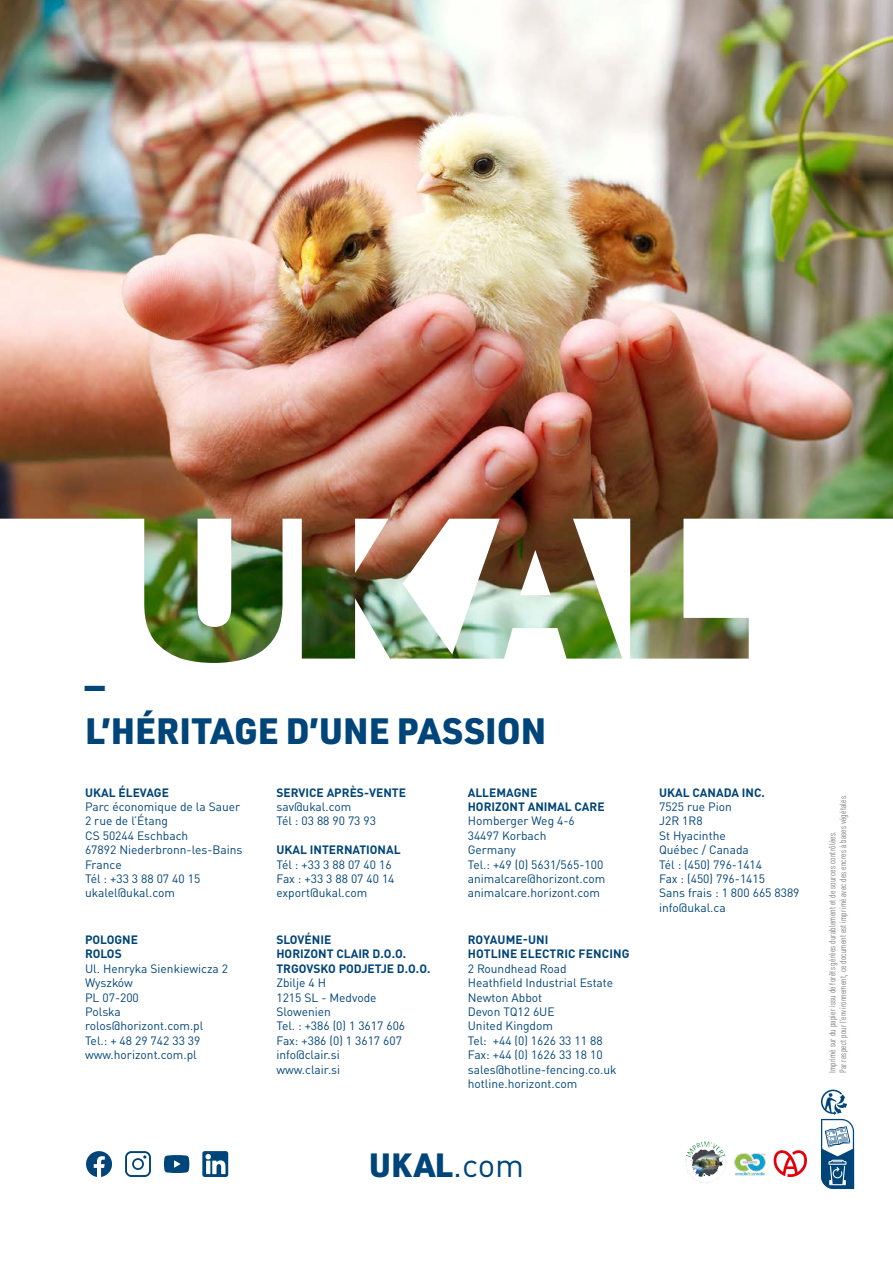
<style>
.page{position:relative;width:893px;height:1263px;background:#fff}
.page>*{position:absolute;margin:0;border:0;box-sizing:border-box;transform-origin:0 0}
.t1{font:900 36px/43.2px "URWDIN";color:#004579}
.t2{font:900 33px "URWDIN";color:#004579}
.t3{font:12px/14.4px "DIN Pro";color:#004579}
.t4{font:300 9px/10.8px "URWDIN Cond";letter-spacing:.02em;color:#6e6e6e}
.s1{font-weight:700}
.s2{font-family:"DIN Pro";font-weight:400}
</style>
<div class="page">
<img style="left:0;top:0;width:893px;height:663px">
<svg style="left:774px;top:1150px;width:33px;height:27px"></svg>
<svg style="left:682px;top:1139px;width:47px;height:47px"></svg>
<img style="left:687px;top:1141px;width:34px;height:15px">
<svg style="left:164px;top:1155px;width:25px;height:18px"></svg>
<svg style="left:86px;top:1151px;width:26px;height:26px"></svg>
<svg style="left:125px;top:1151px;width:26px;height:26px"></svg>
<svg style="left:202px;top:1151px;width:26px;height:26px"></svg>
<img style="left:735px;top:1153px;width:31px;height:22px">
<svg style="left:821px;top:1089px;width:34px;height:100px"></svg>
<p class="t1" style="left:85px;top:665px;width:463px">—<br>L’HÉRITAGE D’UNE PASSION</p>
<p class="t3" style="left:85px;top:784px;width:159px"><span class="s1">UKAL ÉLEVAGE<br></span>Parc économique de la Sauer<br>2 rue de l’Étang<br>CS 50244 Eschbach<br>67892 Niederbronn-les-Bains<br>France<br>Tél : +33 3 88 07 40 15 ukalel@ukal.com</p>
<p class="t3" style="left:276px;top:784px;width:131px"><span class="s1">SERVICE APRÈS-VENTE </span>sav@ukal.com<br>Tél : 03 88 90 73 93</p>
<p class="t3" style="left:276px;top:841px;width:126px"><span class="s1">UKAL INTERNATIONAL<br></span>Tél : +33 3 88 07 40 16<br>Fax : +33 3 88 07 40 14 export@ukal.com</p>
<p class="t3" style="left:468px;top:784px;width:139px"><span class="s1">ALLEMAGNE<br>HORIZONT ANIMAL CARE<br></span>Homberger Weg 4-6<br>34497 Korbach<br>Germany<br>Tel.: +49 (0) 5631/565-100 animalcare@horizont.com animalcare.horizont.com</p>
<p class="t3" style="left:659px;top:784px;width:142px"><span class="s1">UKAL CANADA INC.<br></span>7525 rue Pion<br>J2R 1R8<br>St Hyacinthe<br>Québec / Canada<br>Tél : (450) 796-1414<br>Fax : (450) 796-1415<br>Sans frais : 1 800 665 8389 info@ukal.ca</p>
<p class="t3" style="left:85px;top:931px;width:145px"><span class="s1">POLOGNE<br>ROLOS<br></span>Ul. Henryka Sienkiewicza 2<br>Wyszków<br>PL 07-200<br>Polska rolos@horizont.com.pl<br>Tel.: + 48 29 742 33 39 www.horizont.com.pl</p>
<p class="t3" style="left:276px;top:931px;width:156px"><span class="s1">SLOVÉNIE<br>HORIZONT CLAIR D.O.O.<br>TRGOVSKO PODJETJE D.O.O.<br></span>Zbilje 4 H<br>1215 SL - Medvode<br>Slowenien<br>Tel. : +386 (0) 1 3617 606<br>Fax: +386 (0) 1 3617 607 info@clair.si<br>www.clair.si</p>
<p class="t3" style="left:468px;top:931px;width:163px"><span class="s1">ROYAUME-UNI<br>HOTLINE ELECTRIC FENCING<br></span>2 Roundhead Road<br>Heathfield Industrial Estate<br>Newton Abbot<br>Devon TQ12 6UE<br>United Kingdom<br>Tel: +44 (0) 1626 33 11 88<br>Fax: +44 (0) 1626 33 18 10 sales@hotline-fencing.co.uk hotline.horizont.com</p>
<p class="t2" style="left:369px;top:1142px;width:157px">UKAL<span class="s2">.com</span></p>
<p class="t4" style="left:826px;top:1073px;width:281px;rotate:-90deg">Imprimé sur du papier issu de forêts gérées durablement et de sources contrôlées.<br>Par respect pour l’environnement, ce document est imprimé avec des encres à bases végétales.</p>
</div>
